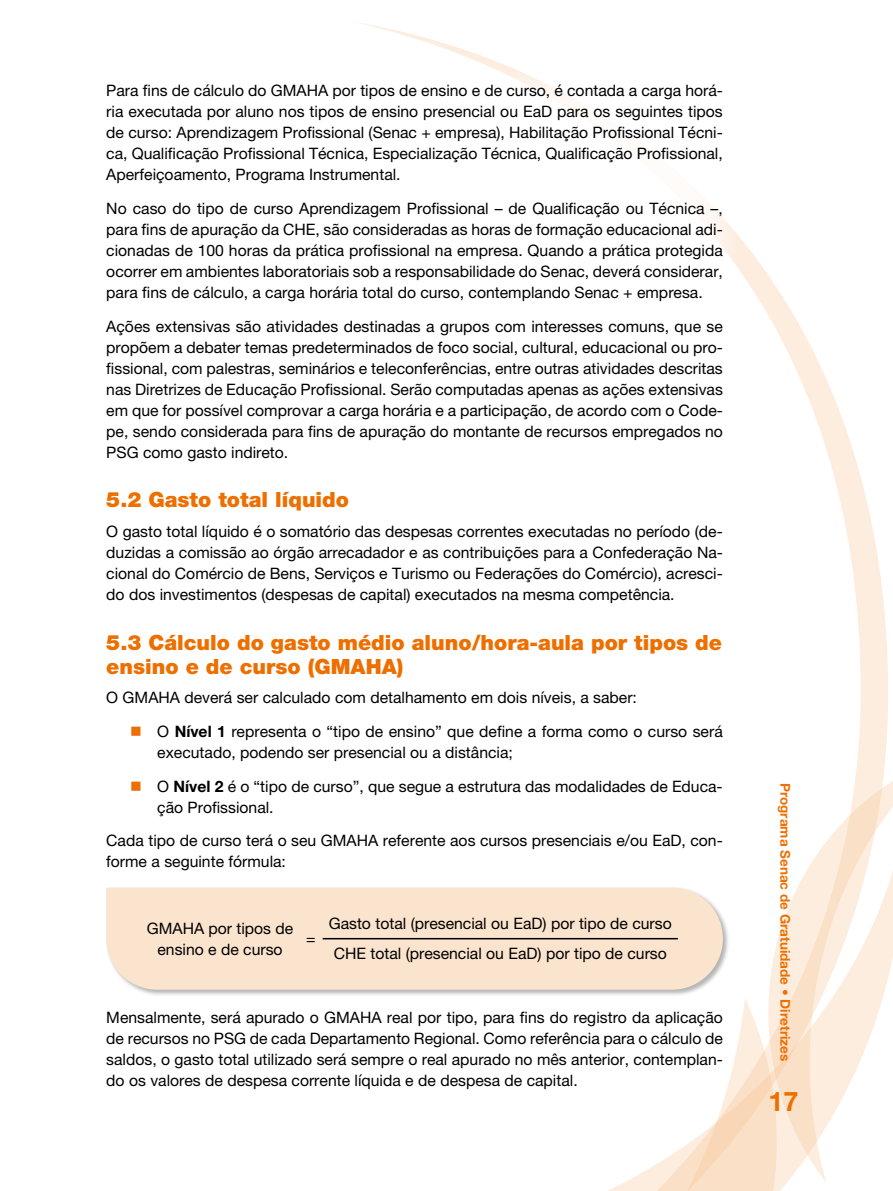
<style>
.page{position:relative;width:893px;height:1191px;background:#fff}
.page>*{position:absolute;margin:0;border:0;box-sizing:border-box;transform-origin:0 0}
.t1{font:700 27px "Helvetica Neue LT Pro";color:#ed6f00}
.t2{font:900 21px/24px "Helvetica Neue LT Pro";color:#ed6f00}
.t3{font:15.75px/21px "Helvetica Neue LT Pro";color:#000;text-align:justify}
.t4{font:700 13.5px "Helvetica Neue LT Pro";color:#ed6f00}
.s1{font-weight:700}
</style>
<div class="page">
<svg style="left:356px;top:22px;width:532px;height:736px"></svg>
<svg style="left:608px;top:999px;width:169px;height:192px"></svg>
<svg style="left:768px;top:758px;width:125px;height:424px"></svg>
<div style="left:436px;top:70px;width:300px;height:236px;background:#fff"></div>
<div style="left:105px;top:886px;width:625px;height:111px;background:#000;opacity:.3"></div>
<div style="left:106px;top:887px;width:617px;height:102px;background:#fbe4ce"></div>
<hr style="left:323px;top:938px;width:355px;height:1px;background:#000">
<p class="t3" style="left:106px;top:80px;width:618px">Para fins de cálculo do GMAHA por tipos de ensino e de curso, é contada a carga horá&shy;ria executada por aluno nos tipos de ensino presencial ou EaD para os seguintes tipos de curso: Aprendizagem Profissional (Senac + empresa), Habilitação Profissional Técni&shy;ca, Qualificação Profissional Técnica, Especialização Técnica, Qualificação Profissional, Aperfeiçoamento, Programa Instrumental.</p>
<p class="t3" style="left:106px;top:198px;width:618px">No caso do tipo de curso Aprendizagem Profissional – de Qualificação ou Técnica –, para fins de apuração da CHE, são consideradas as horas de formação educacional adi&shy;cionadas de 100 horas da prática profissional na empresa. Quando a prática protegida ocorrer em ambientes laboratoriais sob a responsabilidade do Senac, deverá considerar, para fins de cálculo, a carga horária total do curso, contemplando Senac + empresa.</p>
<p class="t3" style="left:106px;top:315px;width:618px">Ações extensivas são atividades destinadas a grupos com interesses comuns, que se propõem a debater temas predeterminados de foco social, cultural, educacional ou pro&shy;fissional, com palestras, seminários e teleconferências, entre outras atividades descritas nas Diretrizes de Educação Profissional. Serão computadas apenas as ações extensivas em que for possível comprovar a carga horária e a participação, de acordo com o Code&shy;pe, sendo considerada para fins de apuração do montante de recursos empregados no PSG como gasto indireto.</p>
<h2 class="t2" style="left:106px;top:488px;width:244px">5.2 Gasto total líquido</h2>
<p class="t3" style="left:106px;top:521px;width:618px">O gasto total líquido é o somatório das despesas correntes executadas no período (de&shy;duzidas a comissão ao órgão arrecadador e as contribuições para a Confederação Na&shy;cional do Comércio de Bens, Serviços e Turismo ou Federações do Comércio), acresci&shy;do dos investimentos (despesas de capital) executados na mesma competência.</p>
<h2 class="t2" style="left:106px;top:630px;width:617px">5.3 Cálculo do gasto médio aluno/hora-aula por tipos de ensino e de curso (GMAHA)</h2>
<p class="t3" style="left:157px;top:680px;width:567px;line-height:33.8px;text-indent:-51px">O GMAHA deverá ser calculado com detalhamento em dois níveis, a saber:<br>O <span class="s1">Nível 1</span> representa o “tipo de ensino” que define a forma como o curso será</p>
<p class="t3" style="left:157px;top:735px;width:567px;line-height:33.8px">executado, podendo ser presencial ou a distância;<br>O <span class="s1">Nível 2</span> é o “tipo de curso”, que segue a estrutura das modalidades de Educa-</p>
<p class="t3" style="left:106px;top:790px;width:618px;line-height:33.8px;text-indent:51px">ção Profissional.<br>Cada tipo de curso terá o seu GMAHA referente aos cursos presenciais e/ou EaD, con-</p>
<p class="t3" style="left:106px;top:851px;width:181px">forme a seguinte fórmula:</p>
<p class="t3" style="left:147px;top:917px;width:148px;text-align:center">GMAHA por tipos de ensino e de curso</p>
<p class="t3" style="left:306px;top:928px;width:11px">=</p>
<p class="t3" style="left:329px;top:908px;width:345px;line-height:30.2px;text-align:center">Gasto total (presencial ou EaD) por tipo de curso<br>CHE total (presencial ou EaD) por tipo de curso</p>
<p class="t3" style="left:106px;top:1007px;width:618px">Mensalmente, será apurado o GMAHA real por tipo, para fins do registro da aplicação de recursos no PSG de cada Departamento Regional. Como referência para o cálculo de saldos, o gasto total utilizado será sempre o real apurado no mês anterior, contemplan&shy;do os valores de despesa corrente líquida e de despesa de capital.</p>
<p class="t4" style="left:794px;top:782px;width:280px;rotate:90deg">Programa Senac de Gratuidade • Diretrizes</p>
<h1 class="t1" style="left:768px;top:1084px;width:32px">17</h1>
</div>
